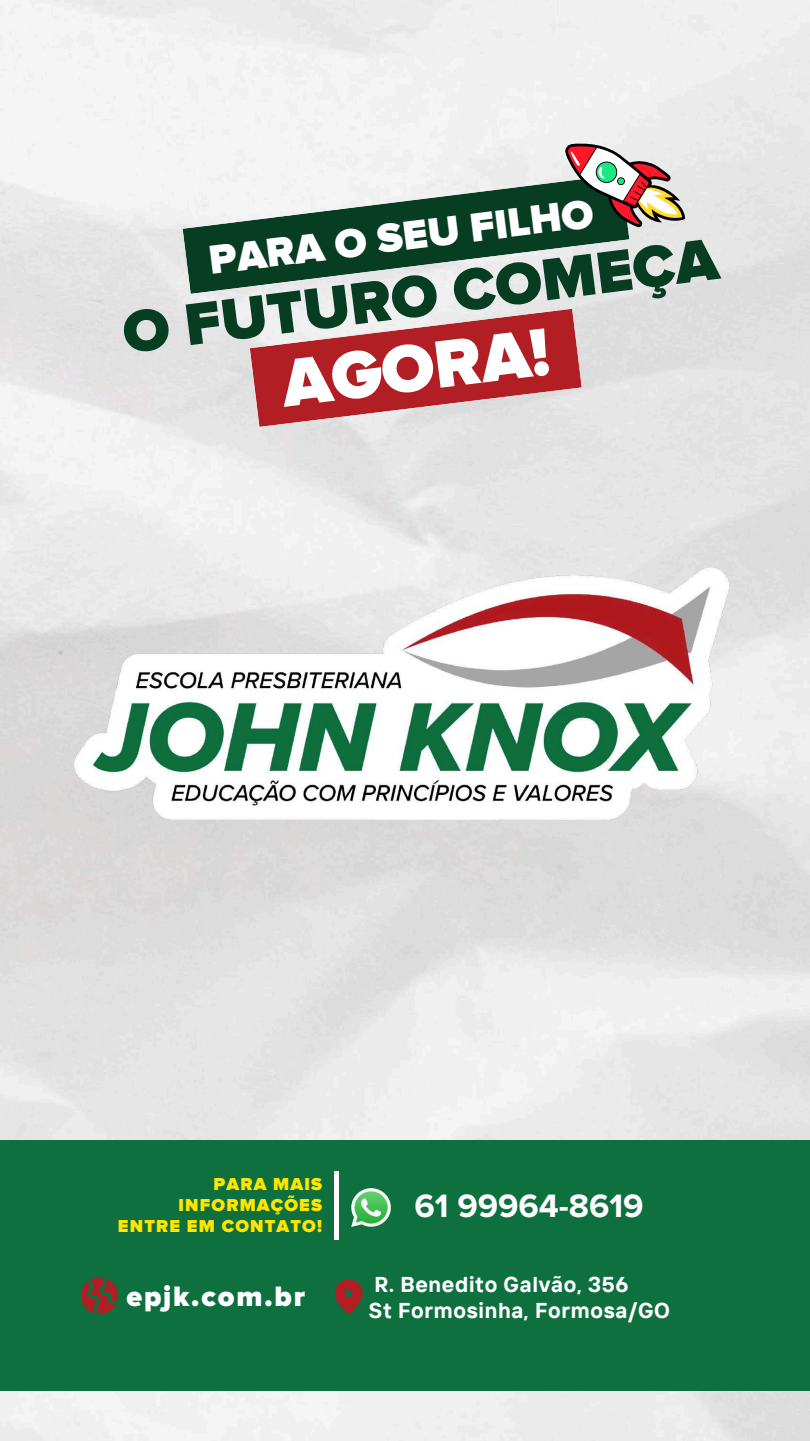
<style>
.page{position:relative;width:810px;height:1441px;background:#fff}
.page>*{position:absolute;margin:0;border:0;box-sizing:border-box;transform-origin:0 0}
.t1{font:900 69.5px "Proxima Nova A";color:#fff}
.t2{font:900 61.1px "Proxima Nova A";color:#073d22}
.t3{font:900 42px "Proxima Nova A";color:#fff}
.t4{font:700 33.5px "Proxima Nova A";color:#fff}
.t5{font:900 29.1px "Proxima Nova A";letter-spacing:.065em;color:#fff}
.t6{font:700 21.4px/25.6px "TT Interphases";letter-spacing:.03em;color:#fff}
.t7{font:900 17.9px/21.3px "Proxima Nova A";letter-spacing:.065em;color:#ffe500;text-align:right}
</style>
<div class="page">
<img style="left:0;top:0;width:810px;height:1440px">
<img style="left:74px;top:567px;width:654px;height:252px">
<svg style="left:250px;top:309px;width:332px;height:118px;background:#c36366"></svg>
<svg style="left:183px;top:174px;width:446px;height:120px;fill:#073d22"></svg>
<svg style="left:563px;top:125px;width:125px;height:110px"></svg>
<div style="left:0;top:1139px;width:810px;height:250px;background:#0f703f"></div>
<svg style="left:335px;top:1279px;width:28px;height:34px"></svg>
<svg style="left:81px;top:1277px;width:37px;height:36px"></svg>
<img style="left:352px;top:1188px;width:38px;height:38px">
<hr style="left:335px;top:1171px;width:4px;height:68px;background:#fff">
<h3 class="t3" style="left:207px;top:241px;width:389px;rotate:-7deg">PARA O SEU FILHO</h3>
<h2 class="t2" style="left:120px;top:304px;width:601px;rotate:-7deg">O FUTURO COMEÇA</h2>
<h1 class="t1" style="left:278px;top:352px;width:270px;rotate:-7deg">AGORA!</h1>
<p class="t7" style="left:118px;top:1173px;width:206px">PARA MAIS<br>INFORMAÇÕES<br>ENTRE EM CONTATO!</p>
<h3 class="t5" style="left:126px;top:1282px;width:180px">epjk.com.br</h3>
<h3 class="t4" style="left:415px;top:1190px;width:231px">61 99964-8619</h3>
<p class="t6" style="left:369px;top:1270px;width:303px">R. Benedito Galvão, 356<br>St Formosinha, Formosa/GO</p>
</div>
